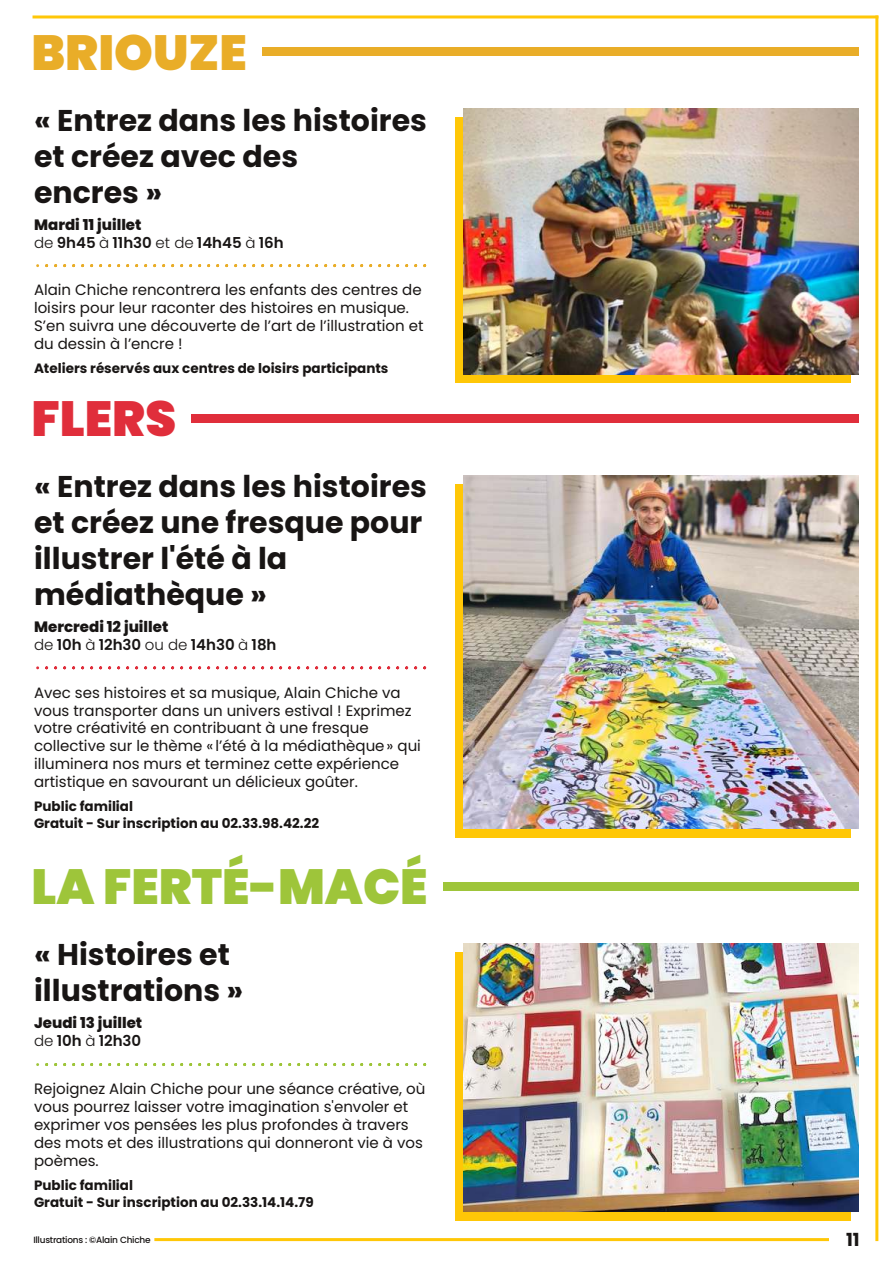
<style>
.page{position:relative;width:893px;height:1263px;background:#fff}
.page>*{position:absolute;margin:0;border:0;box-sizing:border-box;transform-origin:0 0}
.t1{font:900 49.35px "Poppins";color:#9ec53a}
.t2{font:900 49.35px "Poppins";color:#e9ad28}
.t3{font:900 49.35px "Poppins";color:#e02e3b}
.t4{font:700 30px/36px "Poppins";color:#181514}
.t5{font:700 18px "Poppins";color:#181514}
.t6{font:15px/18px "Poppins";color:#181514}
.t7{font:800 15px/18px "Poppins";color:#181514}
.t8{font:600 15px/18px "Poppins";color:#181514}
.t9{font:700 13.5px/16.6px "Poppins";color:#181514}
.t10{font:500 9px "Poppins";letter-spacing:-.025em;color:#181514}
.s1{font-weight:800}
.s2{font-weight:300}
.s3{font-weight:600}
</style>
<div class="page">
<svg style="left:38px;top:1063px;width:388px;height:3px"></svg>
<div style="left:443px;top:882px;width:416px;height:9px;background:#9ec53a"></div>
<svg style="left:38px;top:666px;width:388px;height:3px"></svg>
<div style="left:192px;top:414px;width:667px;height:9px;background:#e02e3b"></div>
<div style="left:262px;top:48px;width:597px;height:8px;background:#e9ad28"></div>
<svg style="left:38px;top:264px;width:388px;height:3px"></svg>
<hr style="left:156px;top:1238px;width:671px;height:3px;background:#ffc707">
<hr style="left:34px;top:15px;width:843px;height:3px;background:#ffc707">
<hr style="left:875px;top:17px;width:3px;height:1222px;background:#ffc707">
<div style="left:455px;top:117px;width:395px;height:266px;background:#ffc707"></div>
<div style="left:455px;top:484px;width:395px;height:353px;background:#ffc707"></div>
<div style="left:455px;top:952px;width:395px;height:268px;background:#ffc707"></div>
<img style="left:463px;top:943px;width:396px;height:269px">
<img style="left:463px;top:109px;width:396px;height:265px">
<img style="left:463px;top:475px;width:396px;height:354px">
<h1 class="t2" style="left:32px;top:24px;width:217px">BRIOUZE</h1>
<h2 class="t4" style="left:34px;top:102px;width:394px">« Entrez dans les histoires et créez avec des<br>encres »</h2>
<p class="t8" style="left:34px;top:215px;width:251px"><span class="s1">Mardi 11 juillet<br></span><span class="s2">de</span> 9h45 <span class="s2">à</span> 11h30 <span class="s2">et de</span> 14h45 <span class="s2">à</span> 16h</p>
<p class="t6" style="left:34px;top:281px;width:391px">Alain Chiche rencontrera les enfants des centres de loisirs pour leur raconter des histoires en musique.<br>S’en suivra une découverte de l’art de l’illustration et du dessin à l’encre !</p>
<p class="t9" style="left:34px;top:360px;width:356px">Ateliers réservés aux centres de loisirs participants</p>
<h1 class="t3" style="left:32px;top:390px;width:146px">FLERS</h1>
<h2 class="t4" style="left:34px;top:469px;width:394px">« Entrez dans les histoires et créez une fresque pour illustrer l'été à la médiathèque »</h2>
<p class="t7" style="left:34px;top:618px;width:244px">Mercredi 12 juillet<br><span class="s2">de</span> <span class="s3">10h</span> <span class="s2">à</span> <span class="s3">12h30</span> <span class="s2">ou de</span> <span class="s3">14h30</span> <span class="s2">à</span> <span class="s3">18h</span></p>
<p class="t6" style="left:34px;top:683px;width:388px">Avec ses histoires et sa musique, Alain Chiche va vous transporter dans un univers estival ! Exprimez votre créativité en contribuant à une fresque collective sur le thème « l’été à la médiathèque » qui illuminera nos murs et terminez cette expérience artistique en savourant un délicieux goûter.</p>
<p class="t9" style="left:34px;top:798px;width:287px">Public familial<br>Gratuit - Sur inscription au 02.33.98.42.22</p>
<h1 class="t1" style="left:32px;top:858px;width:398px">LA FERTÉ-MACÉ</h1>
<h2 class="t4" style="left:34px;top:937px;width:211px">« Histoires et illustrations »</h2>
<p class="t7" style="left:34px;top:1014px;width:110px">Jeudi 13 juillet <span class="s2">de</span> <span class="s3">10h</span> <span class="s2">à</span> <span class="s3">12h30</span></p>
<p class="t6" style="left:34px;top:1080px;width:393px">Rejoignez Alain Chiche pour une séance créative, où vous pourrez laisser votre imagination s'envoler et exprimer vos pensées les plus profondes à travers des mots et des illustrations qui donneront vie à vos poèmes.</p>
<p class="t9" style="left:34px;top:1177px;width:281px">Public familial<br>Gratuit - Sur inscription au 02.33.14.14.79</p>
<p class="t10" style="left:33px;top:1234px;width:119px">Illustrations : ©Alain Chiche</p>
<p class="t5" style="left:846px;top:1229px;width:15px">11</p>
</div>
